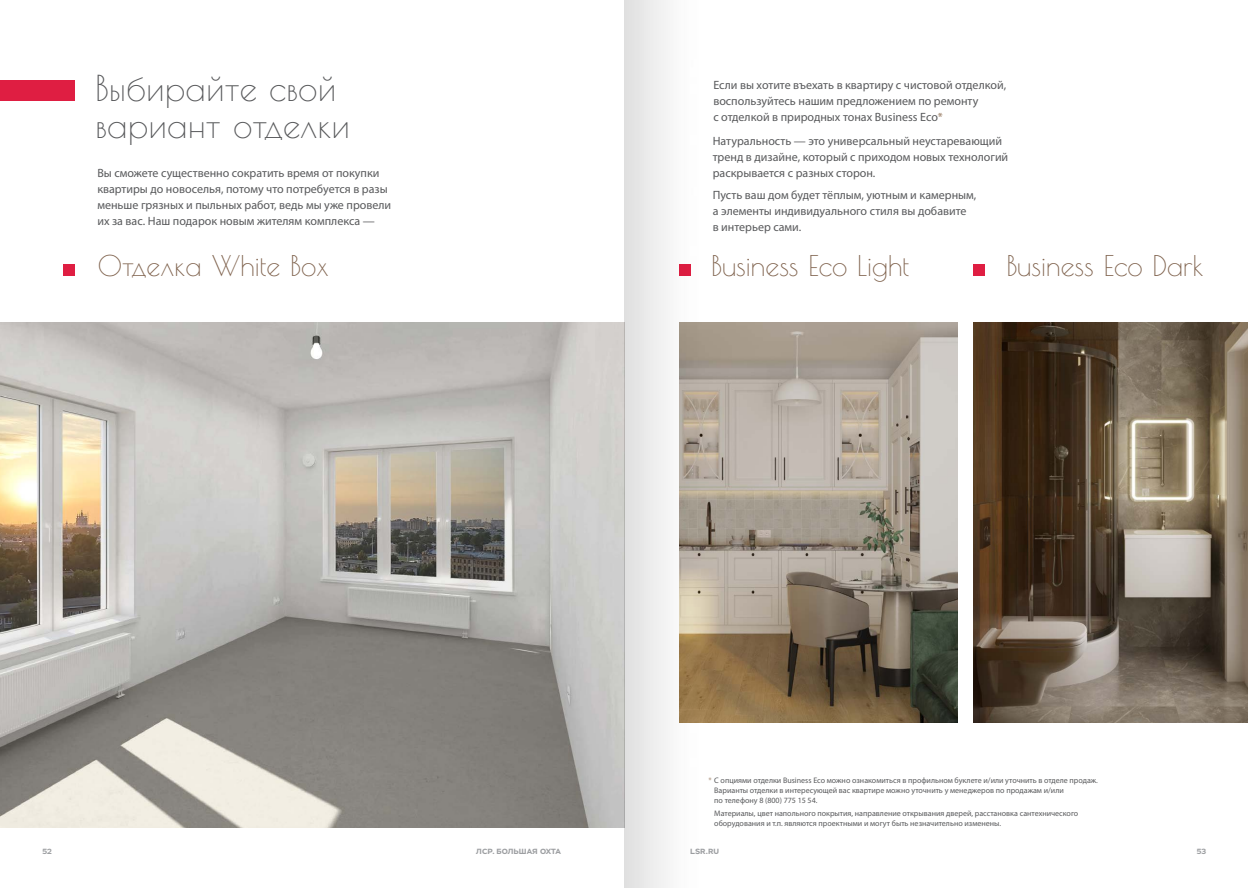
<style>
.page{position:relative;width:1248px;height:888px;background:#fff}
.page>*{position:absolute;margin:0;border:0;box-sizing:border-box;transform-origin:0 0}
.t1{font:35px/37px "Poiret One";color:#58595b}
.t2{font:28px "Poiret One";color:#7f624d}
.t3{font:12px/16px "Myriad Pro";color:#58595b}
.t4{font:8px/10px "Myriad Pro";color:#58595b}
.t5{font:700 7.5px "LSR Sans";letter-spacing:.01em;color:#9d9fa2}
.s1{color:#93755b}
.s2{color:#a78c75}
</style>
<div class="page">
<img style="left:973px;top:323px;width:274px;height:399px">
<img style="left:723px;top:323px;width:234px;height:399px">
<img style="left:0;top:323px;width:624px;height:503px">
<div style="left:0;top:81px;width:75px;height:20px;background:#df1e42"></div>
<div style="left:63px;top:264px;width:12px;height:11px;background:#df1e42"></div>
<div style="left:972px;top:264px;width:12px;height:11px;background:#df1e42"></div>
<img style="left:624px;top:0;width:99px;height:887px">
<h1 class="t1" style="left:95px;top:69px;width:257px">Выбирайте свой вариант отделки</h1>
<p class="t3" style="left:97px;top:165px;width:295px">Вы сможете существенно сократить время от покупки квартиры до новоселья, потому что потребуется в разы меньше грязных и пыльных работ, ведь мы уже провели их за вас. Наш подарок новым жителям комплекса —</p>
<p class="t3" style="left:713px;top:76px;width:294px">Если вы хотите въехать в квартиру с чистовой отделкой, воспользуйтесь нашим предложением по ремонту<br>c отделкой в природных тонах Business Eco<span class="s1">*</span></p>
<p class="t3" style="left:712px;top:133px;width:297px">Натуральность — это универсальный неустаревающий тренд в дизайне, который с приходом новых технологий раскрывается с разных сторон.</p>
<p class="t3" style="left:712px;top:187px;width:265px">Пусть ваш дом будет тёплым, уютным и камерным, а элементы индивидуального стиля вы добавите<br>в интерьер сами.</p>
<h2 class="t2" style="left:98px;top:249px;width:232px">Oтделка White Box</h2>
<h2 class="t2" style="left:711px;top:249px;width:200px">Business Eco Light</h2>
<h2 class="t2" style="left:1006px;top:249px;width:199px">Business Eco Dark</h2>
<p class="t4" style="left:714px;top:775px;width:385px;text-indent:-6px"><span class="s2">*</span> С опциями отделки Business Eco можно ознакомиться в профильном буклете и/или уточнить в отделе продаж.<br>Варианты отделки в интересующей вас квартире можно уточнить у менеджеров по продажам и/или<br>по телефону 8 (800) 775 15 54.</p>
<p class="t4" style="left:714px;top:808px;width:365px">Материалы, цвет напольного покрытия, направление открывания дверей, расстановка сантехнического оборудования и т.п. являются проектными и могут быть незначительно изменены.</p>
<p class="t5" style="left:42px;top:846px;width:11px">52</p>
<p class="t5" style="left:476px;top:846px;width:86px">ЛСР. БОЛЬШАЯ ОХТА</p>
<p class="t5" style="left:690px;top:846px;width:30px">LSR.RU</p>
<p class="t5" style="left:1196px;top:846px;width:11px">53</p>
</div>
